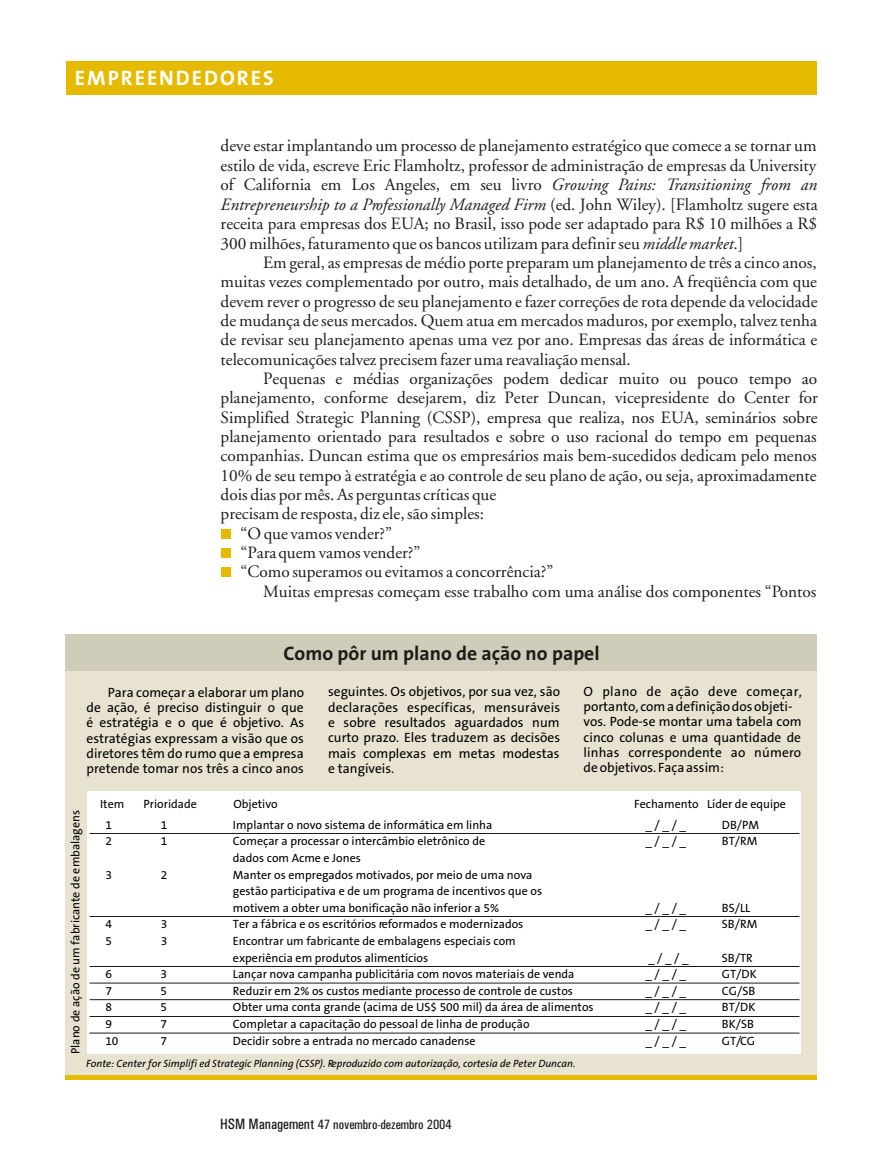
<style>
.page{position:relative;width:885px;height:1170px;background:#fff}
.page>*{position:absolute;margin:0;border:0;box-sizing:border-box;transform-origin:0 0}
.t1{font:700 21px "The Sans B7";letter-spacing:.095em;color:#fff}
.t2{font:700 19.65px "The Sans B7";color:#1f1a17}
.t3{font:17.25px/19.5px "Adobe Garamond";color:#1f1a17;text-align:justify}
.t4{font:13.5px/15.3px "The Sans B5 Plain";color:#000;text-align:justify}
.t5{font:13.5px "Univers Condensed";color:#1f1a17}
.t6{font:12px/16.6px "The Sans B5 Plain";color:#000}
.t7{font:italic 10.5px "The Sans B5 Plain";color:#000}
.s1{font-style:italic}
.s2{font-size:15px}
</style>
<div class="page">
<div style="left:66px;top:62px;width:751px;height:33px;background:#e6ba00"></div>
<div style="left:222px;top:529px;width:9px;height:10px;background:#e6ba00"></div>
<div style="left:222px;top:549px;width:9px;height:9px;background:#e6ba00"></div>
<div style="left:222px;top:567px;width:9px;height:9px;background:#e6ba00"></div>
<div style="left:65px;top:671px;width:752px;height:404px;background:#e8e3d1"></div>
<div style="left:65px;top:1075px;width:752px;height:5px;background:#e6ba00"></div>
<div style="left:65px;top:634px;width:752px;height:37px;background:#cfccba"></div>
<div style="left:87px;top:792px;width:713px;height:262px;background:#fff"></div>
<hr style="left:90px;top:833px;width:709px;height:1px;background:#1f1a17">
<hr style="left:90px;top:916px;width:709px;height:1px;background:#1f1a17">
<hr style="left:90px;top:966px;width:709px;height:1px;background:#1f1a17">
<hr style="left:90px;top:983px;width:709px;height:1px;background:#1f1a17">
<hr style="left:90px;top:999px;width:709px;height:1px;background:#1f1a17">
<hr style="left:90px;top:1016px;width:709px;height:1px;background:#1f1a17">
<hr style="left:90px;top:1033px;width:709px;height:1px;background:#1f1a17">
<p class="t1" style="left:75px;top:70px;width:200px">EMPREENDEDORES</p>
<p class="t3" style="left:221px;top:138px;width:599px">deve estar implantando um processo de planejamento estratégico que comece a se tornar um estilo de vida, escreve Eric Flamholtz, professor de administração de empresas da University of California em Los Angeles, em seu livro <span class="s1">Growing Pains: Transitioning from an Entrepreneurship to a Professionally Managed Firm</span> (ed. John Wiley). [Flamholtz sugere esta receita para empresas dos EUA; no Brasil, isso pode ser adaptado para R$ 10 milhões a R$ 300 milhões, faturamento que os bancos utilizam para definir seu <span class="s1">middle market</span>.]</p>
<p class="t3" style="left:221px;top:255px;width:598px;text-indent:43px">Em geral, as empresas de médio porte preparam um planejamento de três a cinco anos, muitas vezes complementado por outro, mais detalhado, de um ano. A freqüência com que devem rever o progresso de seu planejamento e fazer correções de rota depende da velocidade de mudança de seus mercados. Quem atua em mercados maduros, por exemplo, talvez tenha de revisar seu planejamento apenas uma vez por ano. Empresas das áreas de informática e telecomunicações talvez precisem fazer uma reavaliação mensal.</p>
<p class="t3" style="left:263px;top:370px;width:556px">Pequenas e médias organizações podem dedicar muito ou pouco tempo ao</p>
<p class="t3" style="left:221px;top:390px;width:599px">planejamento, conforme desejarem, diz Peter Duncan, vicepresidente do Center for</p>
<p class="t3" style="left:221px;top:409px;width:599px">Simplified Strategic Planning (CSSP), empresa que realiza, nos EUA, seminários sobre</p>
<p class="t3" style="left:221px;top:428px;width:598px">planejamento orientado para resultados e sobre o uso racional do tempo em pequenas</p>
<p class="t3" style="left:221px;top:448px;width:598px">companhias. Duncan estima que os empresários mais bem-sucedidos dedicam pelo menos</p>
<p class="t3" style="left:221px;top:467px;width:598px">10% de seu tempo à estratégia e ao controle de seu plano de ação, ou seja, aproximadamente</p>
<p class="t3" style="left:221px;top:486px;width:277px">dois dias por mês. As perguntas críticas que</p>
<p class="t3" style="left:221px;top:506px;width:265px">precisam de resposta, diz ele, são simples:</p>
<p class="t3" style="left:240px;top:525px;width:153px">“O que vamos vender?”</p>
<p class="t3" style="left:240px;top:544px;width:181px">“Para quem vamos vender?”</p>
<p class="t3" style="left:240px;top:564px;width:314px">“Como superamos ou evitamos a concorrência?”</p>
<p class="t3" style="left:263px;top:583px;width:555px">Muitas empresas começam esse trabalho com uma análise dos componentes “Pontos</p>
<p class="t2" style="left:283px;top:646px;width:318px">Como pôr um plano de ação no papel</p>
<p class="t4" style="left:87px;top:686px;width:219px;text-indent:21px">Para começar a elaborar um plano de ação, é preciso distinguir o que é estratégia e o que é objetivo. As estratégias expressam a visão que os diretores têm do rumo que a empresa pretende tomar nos três a cinco anos</p>
<p class="t4" style="left:328px;top:685px;width:234px">seguintes. Os objetivos, por sua vez, são declarações específicas, mensuráveis e sobre resultados aguardados num curto prazo. Eles traduzem as decisões mais complexas em metas modestas e tangíveis.</p>
<p class="t4" style="left:584px;top:685px;width:220px;text-align:left">O plano de ação deve começar, portanto, com a definição dos objeti&shy;vos. Pode-se montar uma tabela com cinco colunas e uma quantidade de linhas correspondente ao número de objetivos. Faça assim:</p>
<p class="t6" style="left:68px;top:1054px;width:245px;rotate:-90deg">Plano de ação de um fabricante de embalagens</p>
<p class="t6" style="left:100px;top:797px;width:26px">Item</p>
<p class="t6" style="left:144px;top:797px;width:55px">Prioridade</p>
<p class="t6" style="left:233px;top:797px;width:46px">Objetivo</p>
<p class="t6" style="left:634px;top:797px;width:153px">Fechamento Líder de equipe</p>
<p class="t6" style="left:105px;top:817px;width:8px">1</p>
<p class="t6" style="left:161px;top:817px;width:8px">1</p>
<p class="t6" style="left:233px;top:817px;width:261px">Implantar o novo sistema de informática em linha</p>
<p class="t6" style="left:645px;top:817px;width:42px">_ / _ / _</p>
<p class="t6" style="left:722px;top:817px;width:39px">DB/PM</p>
<p class="t6" style="left:105px;top:834px;width:8px">2</p>
<p class="t6" style="left:161px;top:834px;width:8px">1</p>
<p class="t6" style="left:233px;top:834px;width:254px">Começar a processar o intercâmbio eletrônico de</p>
<p class="t6" style="left:645px;top:834px;width:42px">_ / _ / _</p>
<p class="t6" style="left:722px;top:834px;width:37px">BT/RM</p>
<p class="t6" style="left:233px;top:851px;width:129px">dados com Acme e Jones</p>
<p class="t6" style="left:105px;top:867px;width:8px">3</p>
<p class="t6" style="left:161px;top:867px;width:8px">2</p>
<p class="t6" style="left:233px;top:867px;width:311px">Manter os empregados motivados, por meio de uma nova gestão participativa e de um programa de incentivos que os motivem a obter uma bonificação não inferior a 5%</p>
<p class="t6" style="left:645px;top:901px;width:42px">_ / _ / _</p>
<p class="t6" style="left:722px;top:901px;width:30px">BS/LL</p>
<p class="t6" style="left:105px;top:917px;width:8px">4</p>
<p class="t6" style="left:161px;top:917px;width:8px">3</p>
<p class="t6" style="left:233px;top:917px;width:292px">Ter a fábrica e os escritórios reformados e modernizados</p>
<p class="t6" style="left:645px;top:917px;width:42px">_ / _ / _</p>
<p class="t6" style="left:722px;top:917px;width:37px">SB/RM</p>
<p class="t6" style="left:105px;top:934px;width:8px">5</p>
<p class="t6" style="left:161px;top:934px;width:8px">3</p>
<p class="t6" style="left:233px;top:934px;width:284px">Encontrar um fabricante de embalagens especiais com experiência em produtos alimentícios</p>
<p class="t6" style="left:648px;top:950px;width:42px">_ / _ / _</p>
<p class="t6" style="left:722px;top:950px;width:32px">SB/TR</p>
<p class="t6" style="left:105px;top:967px;width:8px">6</p>
<p class="t6" style="left:161px;top:967px;width:8px">3</p>
<p class="t6" style="left:233px;top:967px;width:343px">Lançar nova campanha publicitária com novos materiais de venda</p>
<p class="t6" style="left:645px;top:967px;width:42px">_ / _ / _</p>
<p class="t6" style="left:722px;top:967px;width:36px">GT/DK</p>
<p class="t6" style="left:105px;top:984px;width:8px">7</p>
<p class="t6" style="left:161px;top:984px;width:8px">5</p>
<p class="t6" style="left:233px;top:984px;width:342px">Reduzir em 2% os custos mediante processo de controle de custos</p>
<p class="t6" style="left:645px;top:984px;width:42px">_ / _ / _</p>
<p class="t6" style="left:722px;top:984px;width:35px">CG/SB</p>
<p class="t6" style="left:105px;top:1000px;width:8px">8</p>
<p class="t6" style="left:161px;top:1000px;width:8px">5</p>
<p class="t6" style="left:233px;top:1000px;width:362px">Obter uma conta grande (acima de US$ 500 mil) da área de alimentos</p>
<p class="t6" style="left:645px;top:1000px;width:42px">_ / _ / _</p>
<p class="t6" style="left:722px;top:1000px;width:35px">BT/DK</p>
<p class="t6" style="left:105px;top:1017px;width:8px">9</p>
<p class="t6" style="left:161px;top:1017px;width:8px">7</p>
<p class="t6" style="left:233px;top:1017px;width:298px">Completar a capacitação do pessoal de linha de produção</p>
<p class="t6" style="left:645px;top:1017px;width:42px">_ / _ / _</p>
<p class="t6" style="left:722px;top:1017px;width:33px">BK/SB</p>
<p class="t6" style="left:105px;top:1033px;width:15px">10</p>
<p class="t6" style="left:161px;top:1033px;width:8px">7</p>
<p class="t6" style="left:233px;top:1033px;width:244px">Decidir sobre a entrada no mercado canadense</p>
<p class="t6" style="left:645px;top:1033px;width:42px">_ / _ / _</p>
<p class="t6" style="left:722px;top:1033px;width:35px">GT/CG</p>
<p class="t7" style="left:86px;top:1060px;width:491px">Fonte: Center for Simplifi ed Strategic Planning (CSSP). Reproduzido com autorização, cortesia de Peter Duncan.</p>
<p class="t5" style="left:220px;top:1120px;width:233px"><span class="s2">HSM Management</span> 47 novembro-dezembro 2004</p>
</div>
